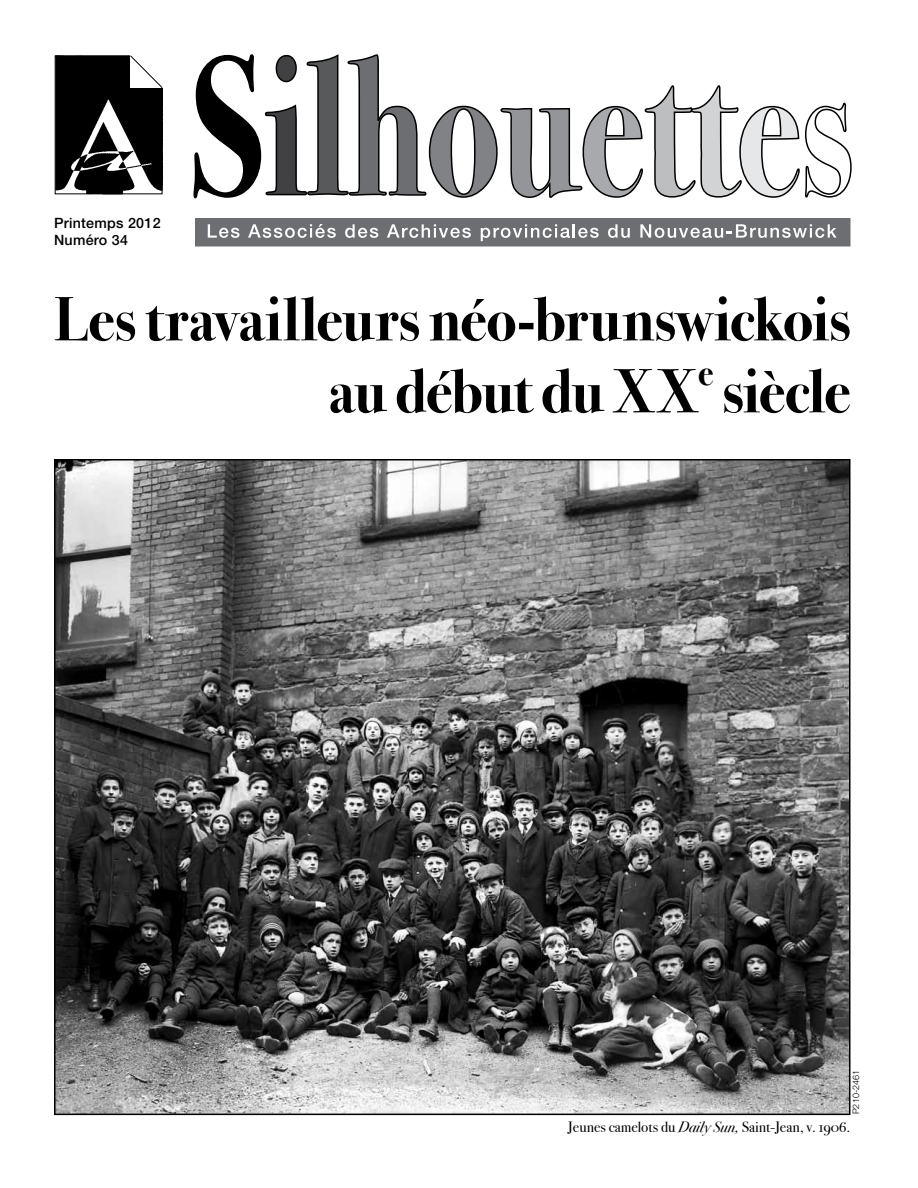
<style>
.page{position:relative;width:918px;height:1188px;background:#fff}
.page>*{position:absolute;margin:0;border:0;box-sizing:border-box;transform-origin:0 0}
.t1{font:197.4px "Bodoni Svty Two OSITCTT Bold";color:#000;scale:.74 1}
.t2{font:62.7px/72px "Bodoni Svty Two OSITCTT Bold";letter-spacing:-.01em;color:#000;text-align:right;scale:.95 1}
.t3{font:15px "Bodoni Svty Two OSITCTT Book";color:#000}
.t4{font:500 14.25px/17.2px "Helvetica Neue";letter-spacing:.02em;color:#000}
.t5{font:300 9px "Helvetica Neue";color:#000}
.s1{color:#414042}
.s2{color:#58595b}
.s3{color:#6d6e71}
.s4{color:#808285}
.s5{color:#939598}
.s6{color:#a7a9ac}
.s7{color:#bcbec0}
.s8{color:#d1d3d4}
.s9{color:#e6e7e8}
.s10{color:#fff}
.s11{font-family:"Bodoni Svty Two OSITCTT Book It"}
</style>
<div class="page">
<img style="left:54px;top:55px;width:109px;height:140px">
<div style="left:55px;top:56px;width:107px;height:138px;border:1px solid #000"></div>
<svg style="left:129px;top:55px;width:34px;height:34px"></svg>
<div style="left:86px;top:64px;width:16px;height:10px;background:#000;border-radius:50%"></div>
<svg style="left:85px;top:103px;width:6px;height:6px"></svg>
<svg style="left:98px;top:140px;width:9px;height:6px"></svg>
<svg style="left:57px;top:81px;width:5px;height:8px"></svg>
<svg style="left:62px;top:101px;width:5px;height:4px"></svg>
<svg style="left:193px;top:54px;width:659px;height:145px"></svg>
<div style="left:195px;top:218px;width:656px;height:29px;background:#6d6e71"></div>
<svg style="left:208px;top:224px;width:32px;height:14px"></svg>
<svg style="left:248px;top:224px;width:88px;height:14px"></svg>
<svg style="left:345px;top:224px;width:33px;height:14px"></svg>
<svg style="left:387px;top:224px;width:84px;height:14px"></svg>
<svg style="left:481px;top:224px;width:118px;height:17px"></svg>
<svg style="left:608px;top:224px;width:22px;height:14px"></svg>
<svg style="left:640px;top:224px;width:197px;height:14px"></svg>
<img style="left:57px;top:462px;width:790px;height:650px">
<p class="t4" style="left:54px;top:214px;width:108px">Printemps 2012<br>Numéro 34</p>
<p class="t1" style="left:191px;top:12px;width:895px">S<span class="s1">i</span><span class="s2">l</span><span class="s3">h</span><span class="s4">o</span><span class="s5">u</span><span class="s6">e</span><span class="s7">t</span><span class="s8">t</span><span class="s9">e</span><span class="s10">s</span></p>
<p class="t2" style="left:54px;top:284px;width:840px">Les travailleurs néo-brunswickois au début du XX<sup>e</sup> siècle</p>
<p class="t5" style="left:850px;top:1114px;width:46px;rotate:-90deg">P210-2461</p>
<p class="t3" style="left:568px;top:1118px;width:284px">Jeunes camelots du <span class="s11">Daily Sun,</span> Saint-Jean, v. 1906.</p>
</div>
